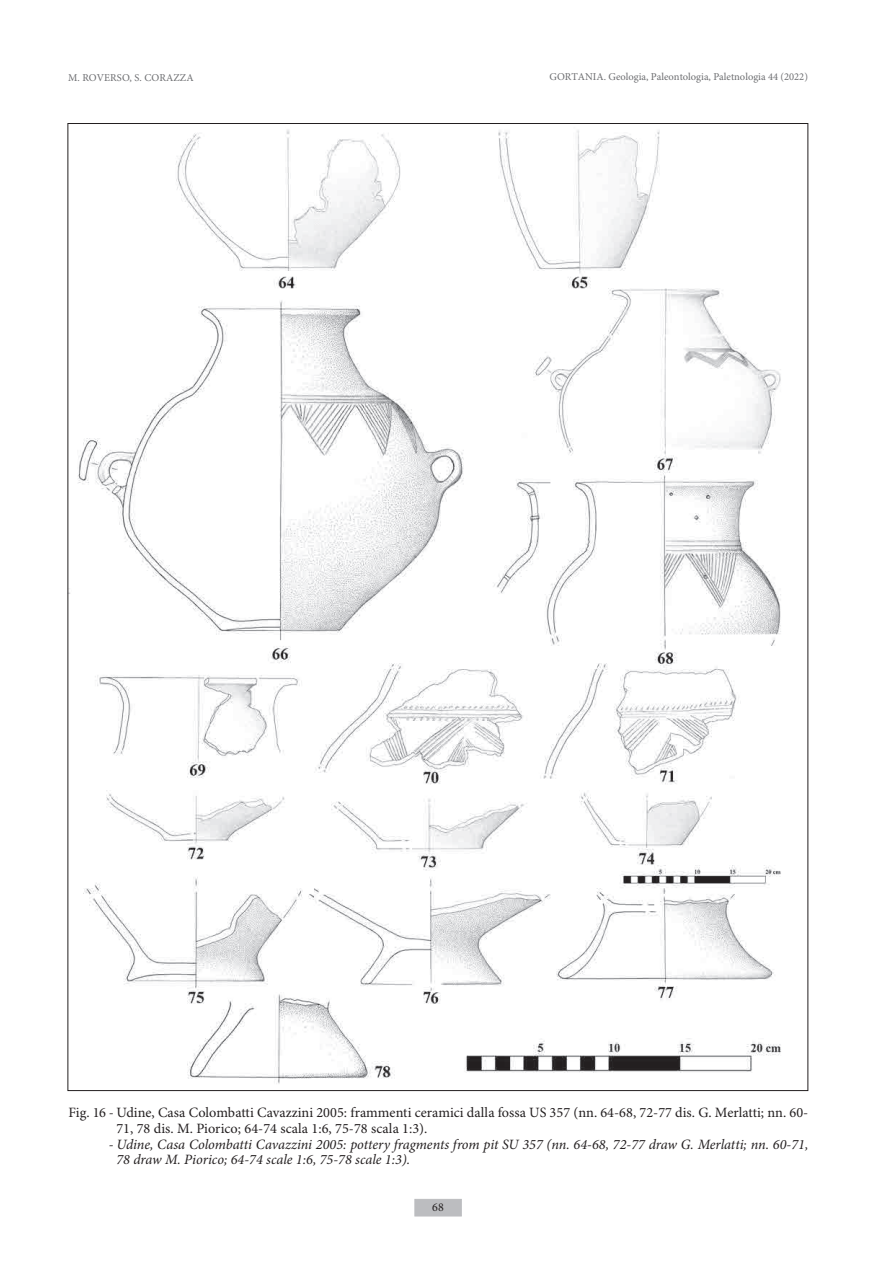
<style>
.page{position:relative;width:893px;height:1263px;background:#fff}
.page>*{position:absolute;margin:0;border:0;box-sizing:border-box;transform-origin:0 0}
.t1{font:14.25px/15.8px "Minion Pro";letter-spacing:.005em;color:#231f20}
.t2{font:italic 14.25px/15.8px "Minion Pro";letter-spacing:.005em;color:#231f20}
.t3{font:12px "Minion Pro";color:#231f20}
.t4{font:10.5px "Minion Pro";color:#6c6d70}
</style>
<div class="page">
<div style="left:415px;top:1199px;width:46px;height:17px;background:#bcbdc0"></div>
<img style="left:78px;top:129px;width:703px;height:955px">
<p class="t4" style="left:68px;top:71px;width:127px">M. ROVERSO, S. CORAZZA</p>
<p class="t4" style="left:549px;top:71px;width:260px">GORTANIA. Geologia, Paleontologia, Paletnologia 44 (2022)</p>
<p class="t1" style="left:116px;top:1105px;width:693px;text-indent:-48px">Fig. 16 - Udine, Casa Colombatti Cavazzini 2005: frammenti ceramici dalla fossa US 357 (nn. 64-68, 72-77 dis. G. Merlatti; nn. 60-<br>71, 78 dis. M. Piorico; 64-74 scala 1:6, 75-78 scala 1:3).</p>
<p class="t2" style="left:116px;top:1136px;width:693px;text-indent:-8px">- Udine, Casa Colombatti Cavazzini 2005: pottery fragments from pit SU 357 (nn. 64-68, 72-77 draw G. Merlatti; nn. 60-71,<br>78 draw M. Piorico; 64-74 scale 1:6, 75-78 scale 1:3).</p>
<p class="t3" style="left:432px;top:1199px;width:13px">68</p>
</div>
